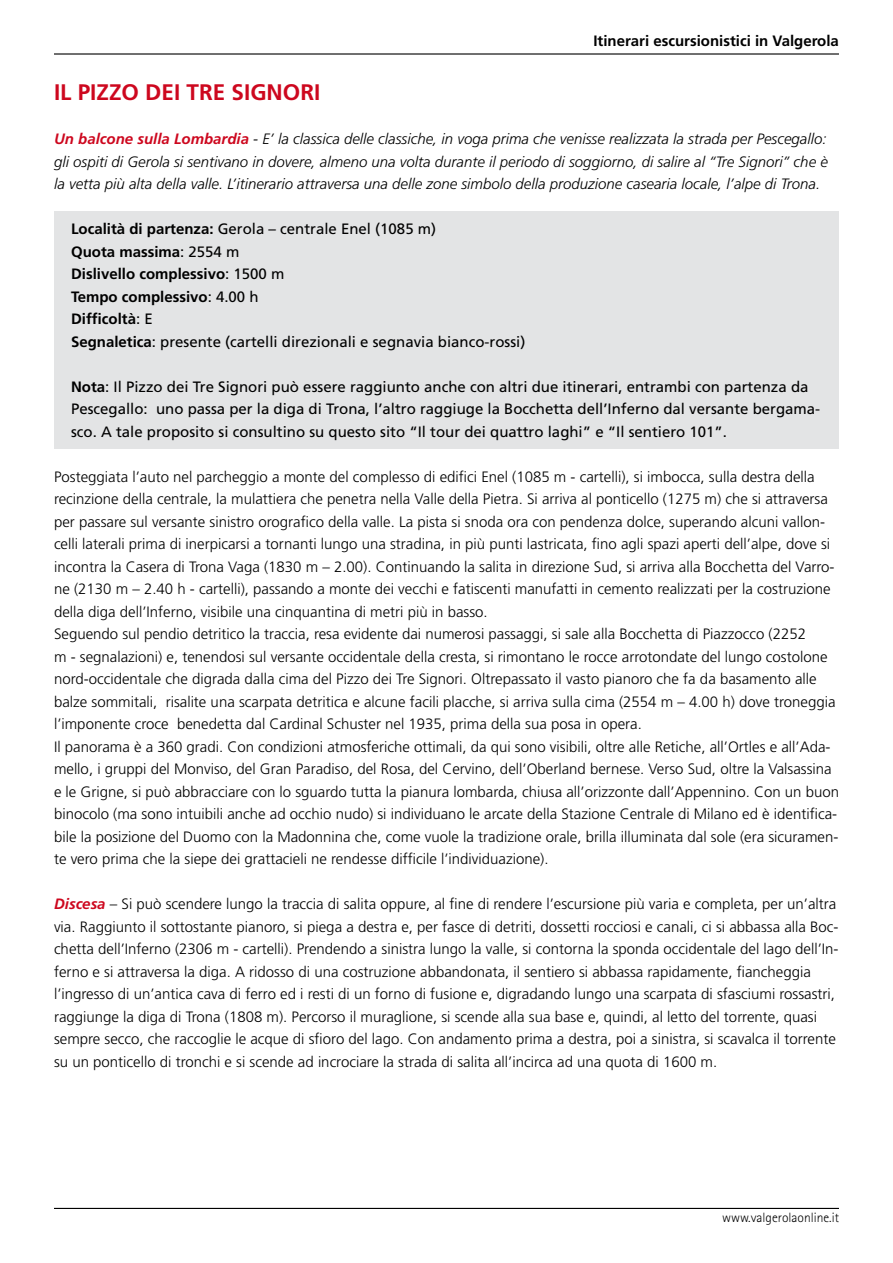
<style>
.page{position:relative;width:893px;height:1263px;background:#fff}
.page>*{position:absolute;margin:0;border:0;box-sizing:border-box;transform-origin:0 0}
.t1{font:700 22.5px "Frutiger";color:#cd071e}
.t2{font:300 15px/22.5px "Frutiger";color:#000}
.t3{font:15px/22.5px "Frutiger";color:#000}
.t4{font:italic 300 15px/22.5px "Frutiger";color:#000;text-align:justify}
.t5{font:700 15px "Frutiger";color:#000}
.t6{font:300 13.5px "Rotis Sans Serif";color:#000}
.s1{font-weight:700;color:#cd071e}
.s2{font-weight:700}
.s3{font-weight:700;font-style:italic;color:#cd071e}
</style>
<div class="page">
<hr style="left:54px;top:53px;width:785px;height:2px;background:#000">
<hr style="left:54px;top:1208px;width:785px;height:1px;background:#000">
<div style="left:54px;top:212px;width:785px;height:237px;background:#e3e4e5"></div>
<p class="t5" style="left:593px;top:32px;width:247px">Itinerari escursionistici in Valgerola</p>
<h1 class="t1" style="left:54px;top:79px;width:268px">IL PIZZO DEI TRE SIGNORI</h1>
<p class="t4" style="left:54px;top:128px;width:775px"><span class="s1">Un balcone sulla Lombardia</span> - E’ la classica delle classiche, in voga prima che venisse realizzata la strada per Pescegallo: gli ospiti di Gerola si sentivano in dovere, almeno una volta durante il periodo di soggiorno, di salire al “Tre Signori” che è la vetta più alta della valle. L’itinerario attraversa una delle zone simbolo della produzione casearia locale, l’alpe di Trona.</p>
<p class="t3" style="left:71px;top:218px;width:456px"><span class="s2">Località di partenza:</span> Gerola – centrale Enel (1085 m)<br><span class="s2">Quota massima</span>: 2554 m<br><span class="s2">Dislivello complessivo</span>: 1500 m<br><span class="s2">Tempo complessivo</span>: 4.00 h<br><span class="s2">Difficoltà</span>: E<br><span class="s2">Segnaletica</span>: presente (cartelli direzionali e segnavia bianco-rossi)</p>
<p class="t3" style="left:71px;top:375px;width:751px"><span class="s2">Nota</span>: Il Pizzo dei Tre Signori può essere raggiunto anche con altri due itinerari, entrambi con partenza da<br>Pescegallo: uno passa per la diga di Trona, l’altro raggiuge la Bocchetta dell’Inferno dal versante bergama&shy;sco. A tale proposito si consultino su questo sito “Il tour dei quattro laghi” e “Il sentiero 101”.</p>
<p class="t2" style="left:54px;top:465px;width:786px">Posteggiata l’auto nel parcheggio a monte del complesso di edifici Enel (1085 m - cartelli), si imbocca, sulla destra della recinzione della centrale, la mulattiera che penetra nella Valle della Pietra. Si arriva al ponticello (1275 m) che si attraversa per passare sul versante sinistro orografico della valle. La pista si snoda ora con pendenza dolce, superando alcuni vallon&shy;celli laterali prima di inerpicarsi a tornanti lungo una stradina, in più punti lastricata, fino agli spazi aperti dell’alpe, dove si incontra la Casera di Trona Vaga (1830 m – 2.00). Continuando la salita in direzione Sud, si arriva alla Bocchetta del Varro&shy;ne (2130 m – 2.40 h - cartelli), passando a monte dei vecchi e fatiscenti manufatti in cemento realizzati per la costruzione della diga dell’Inferno, visibile una cinquantina di metri più in basso.<br>Seguendo sul pendio detritico la traccia, resa evidente dai numerosi passaggi, si sale alla Bocchetta di Piazzocco (2252<br>m - segnalazioni) e, tenendosi sul versante occidentale della cresta, si rimontano le rocce arrotondate del lungo costolone nord-occidentale che digrada dalla cima del Pizzo dei Tre Signori. Oltrepassato il vasto pianoro che fa da basamento alle balze sommitali, risalite una scarpata detritica e alcune facili placche, si arriva sulla cima (2554 m – 4.00 h) dove troneggia l’imponente croce benedetta dal Cardinal Schuster nel 1935, prima della sua posa in opera.<br>Il panorama è a 360 gradi. Con condizioni atmosferiche ottimali, da qui sono visibili, oltre alle Retiche, all’Ortles e all’Ada&shy;mello, i gruppi del Monviso, del Gran Paradiso, del Rosa, del Cervino, dell’Oberland bernese. Verso Sud, oltre la Valsassina e le Grigne, si può abbracciare con lo sguardo tutta la pianura lombarda, chiusa all’orizzonte dall’Appennino. Con un buon binocolo (ma sono intuibili anche ad occhio nudo) si individuano le arcate della Stazione Centrale di Milano ed è identifica&shy;bile la posizione del Duomo con la Madonnina che, come vuole la tradizione orale, brilla illuminata dal sole (era sicuramen&shy;te vero prima che la siepe dei grattacieli ne rendesse difficile l’individuazione).</p>
<p class="t2" style="left:54px;top:893px;width:786px"><span class="s3">Discesa</span> – Si può scendere lungo la traccia di salita oppure, al fine di rendere l’escursione più varia e completa, per un’altra via. Raggiunto il sottostante pianoro, si piega a destra e, per fasce di detriti, dossetti rocciosi e canali, ci si abbassa alla Boc&shy;chetta dell’Inferno (2306 m - cartelli). Prendendo a sinistra lungo la valle, si contorna la sponda occidentale del lago dell’In&shy;ferno e si attraversa la diga. A ridosso di una costruzione abbandonata, il sentiero si abbassa rapidamente, fiancheggia l’ingresso di un’antica cava di ferro ed i resti di un forno di fusione e, digradando lungo una scarpata di sfasciumi rossastri, raggiunge la diga di Trona (1808 m). Percorso il muraglione, si scende alla sua base e, quindi, al letto del torrente, quasi sempre secco, che raccoglie le acque di sfioro del lago. Con andamento prima a destra, poi a sinistra, si scavalca il torrente su un ponticello di tronchi e si scende ad incrociare la strada di salita all’incirca ad una quota di 1600 m.</p>
<p class="t6" style="left:722px;top:1210px;width:118px">www.valgerolaonline.it</p>
</div>
